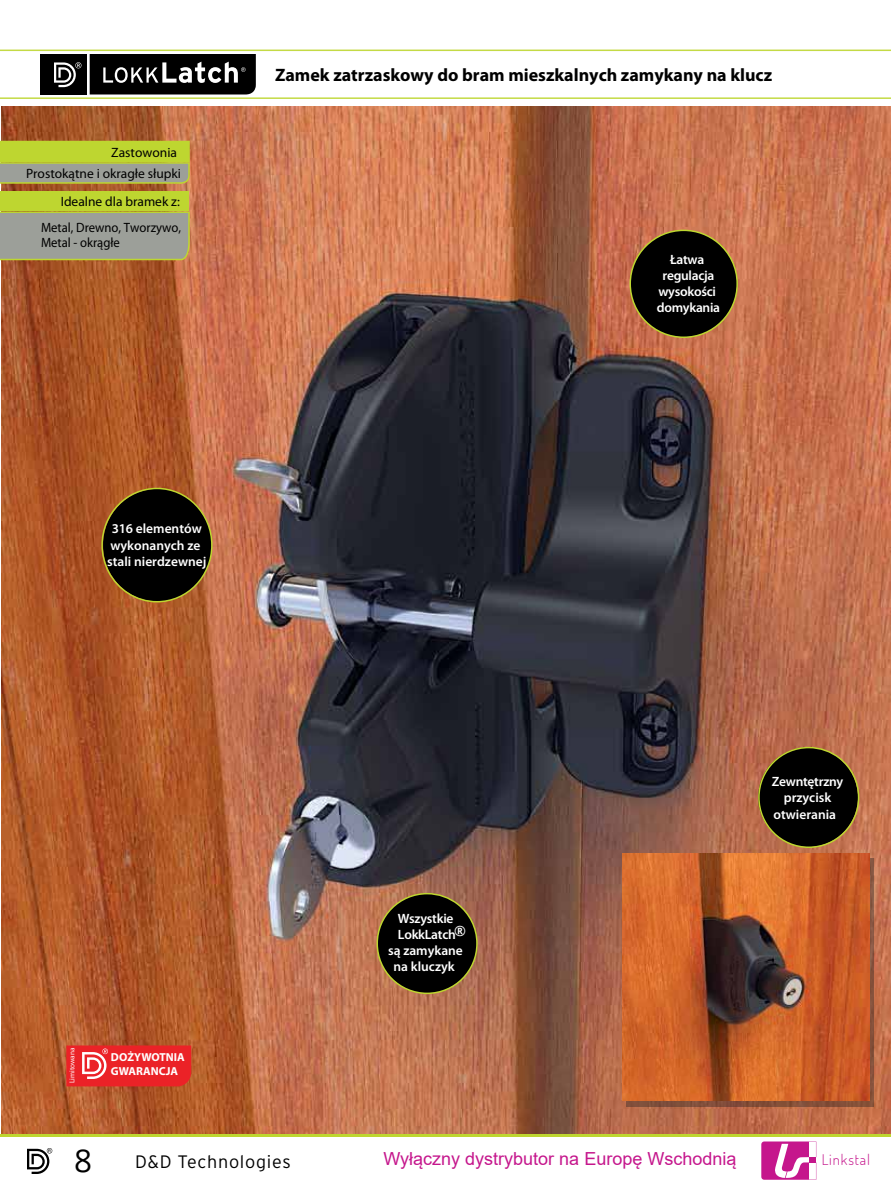
<style>
.page{position:relative;width:891px;height:1188px;background:#fff}
.page>*{position:absolute;margin:0;border:0;box-sizing:border-box;transform-origin:0 0}
.t1{font:31.5px "Open Sans";color:#000}
.t2{font:700 18px "Myriad Pro";color:#000}
.t3{font:18px "Arial";color:#c5168c}
.t4{font:300 18px "Interstate";letter-spacing:.04em;color:#000}
.t5{font:300 14.7px "Dosis";letter-spacing:.06em;color:#c5168c}
.t6{font:600 14.25px "Open Sans";color:#fff}
.t7{font:600 13.5px/16.2px "Myriad Pro";letter-spacing:-.02em;color:#fff;text-align:center}
.t8{font:600 13.5px/16.2px "Myriad Pro";color:#fff;text-align:center}
.t9{font:13.5px "Myriad Pro";color:#000}
.t10{font:13.5px/15.3px "Myriad Pro";color:#000;scale:.94 1}
.t11{font:700 11.55px/14px "Myriad Pro";color:#fff}
.t12{font:7.2px "Myriad Pro";color:#fff}
</style>
<div class="page">
<img style="left:2px;top:106px;width:889px;height:1028px">
<svg style="left:0;top:50px;width:891px;height:49px"></svg>
<svg style="left:90px;top:54px;width:166px;height:40px;background:#252525"></svg>
<div style="left:40px;top:54px;width:47px;height:40px;background:#000"></div>
<svg style="left:54px;top:62px;width:27px;height:25px"></svg>
<svg style="left:0;top:141px;width:190px;height:43px;background:#afbd5c"></svg>
<svg style="left:0;top:211px;width:190px;height:50px;background:#9ea08f"></svg>
<div style="left:0;top:191px;width:189px;height:20px;background:#bed630"></div>
<svg style="left:101px;top:487px;width:112px;height:116px;background:#311e0d"></svg>
<svg style="left:376px;top:892px;width:102px;height:103px;background:#322415"></svg>
<svg style="left:757px;top:746px;width:103px;height:103px;background:#362415"></svg>
<svg style="left:629px;top:229px;width:110px;height:110px;background:#372415"></svg>
<svg style="left:0;top:1134px;width:891px;height:46px"></svg>
<svg style="left:27px;top:1148px;width:25px;height:26px"></svg>
<svg style="left:66px;top:1046px;width:125px;height:40px;background:#eb3034"></svg>
<svg style="left:626px;top:858px;width:248px;height:248px;background:#915338"></svg>
<img style="left:623px;top:854px;width:246px;height:246px">
<svg style="left:761px;top:1142px;width:55px;height:38px"></svg>
<p class="t9" style="left:111px;top:144px;width:67px">Zastowonia</p>
<p class="t9" style="left:61px;top:193px;width:120px">Idealne dla bramek z:</p>
<p class="t9" style="left:26px;top:165px;width:157px">Prostokątne i okragłe słupki</p>
<p class="t10" style="left:41px;top:220px;width:150px">Metal, Drewno, Tworzywo,<br>Metal - okrągłe</p>
<h2 class="t2" style="left:275px;top:63px;width:499px">Zamek zatrzaskowy do bram mieszkalnych zamykany na klucz</h2>
<p class="t7" style="left:657px;top:251px;width:65px">Łatwa regulacja wysokości domykania</p>
<p class="t8" style="left:107px;top:520px;width:101px">316 elementów wykonanych ze stali nierdzewnej</p>
<p class="t12" style="left:68px;top:1083px;width:37px;rotate:-90deg">Limitowana</p>
<p class="t11" style="left:111px;top:1050px;width:75px">DOŻYWOTNIA<br>GWARANCJA</p>
<p class="t7" style="left:388px;top:910px;width:76px">Wszystkie<br>LokkLatch<br>są zamykane na kluczyk</p>
<p class="t6" style="left:454px;top:921px;width:13px">®</p>
<p class="t8" style="left:772px;top:773px;width:73px">Zewntętrzny przycisk otwierania</p>
<h1 class="t1" style="left:74px;top:1139px;width:20px">8</h1>
<h2 class="t4" style="left:135px;top:1151px;width:157px">D&amp;D Technologies</h2>
<h2 class="t3" style="left:383px;top:1146px;width:354px">Wyłączny dystrybutor na Europę Wschodnią</h2>
<p class="t5" style="left:822px;top:1150px;width:50px">Linkstal</p>
</div>
